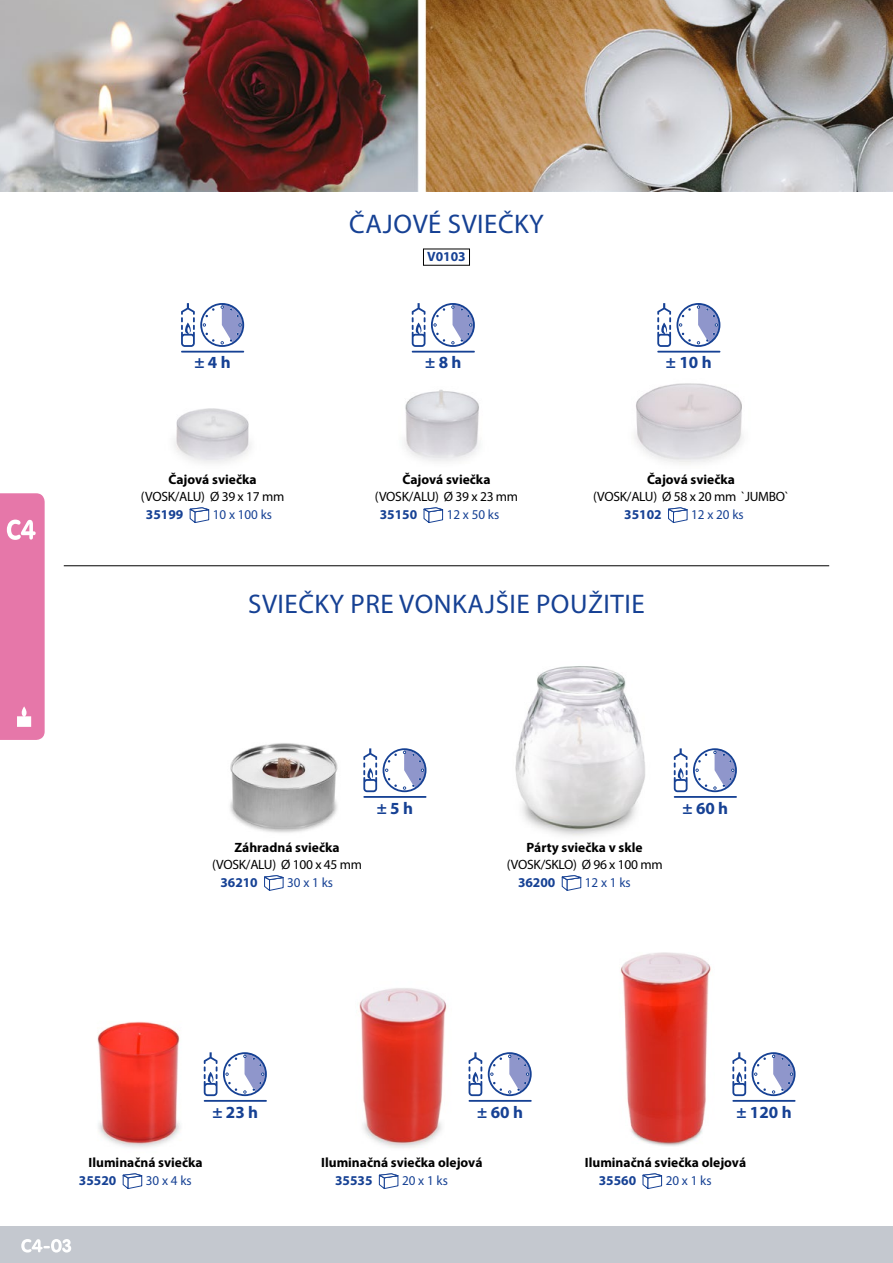
<style>
.page{position:relative;width:893px;height:1263px;background:#fff}
.page>*{position:absolute;margin:0;border:0;box-sizing:border-box;transform-origin:0 0}
.t1{font:27px "Myriad Pro";letter-spacing:.02em;color:#164194}
.t2{font:700 16.95px "Myriad Pro";color:#164194}
.t3{font:700 13.5px "Myriad Pro";color:#000}
.t4{font:13.5px "Myriad Pro";letter-spacing:-.02em;color:#000}
.t5{font:13.5px "Myriad Pro";color:#164194}
.t6{font:700 13.5px "Myriad Pro";color:#164194}
</style>
<div class="page">
<div style="left:0;top:1226px;width:893px;height:37px;background:#c4c8cf"></div>
<img style="left:0;top:0;width:893px;height:191px">
<svg style="left:189px;top:507px;width:21px;height:16px"></svg>
<img style="left:174px;top:322px;width:77px;height:141px">
<img style="left:404px;top:311px;width:76px;height:150px">
<svg style="left:423px;top:507px;width:21px;height:16px"></svg>
<img style="left:635px;top:321px;width:108px;height:143px">
<svg style="left:668px;top:507px;width:20px;height:16px"></svg>
<svg style="left:264px;top:875px;width:20px;height:16px"></svg>
<img style="left:230px;top:743px;width:153px;height:90px">
<img style="left:515px;top:666px;width:173px;height:170px">
<svg style="left:561px;top:875px;width:21px;height:16px"></svg>
<hr style="left:64px;top:565px;width:765px;height:1px;background:#000">
<img style="left:97px;top:1021px;width:149px;height:127px">
<svg style="left:122px;top:1173px;width:21px;height:16px"></svg>
<svg style="left:378px;top:1173px;width:21px;height:16px"></svg>
<img style="left:359px;top:988px;width:149px;height:160px">
<img style="left:620px;top:952px;width:152px;height:194px">
<svg style="left:642px;top:1173px;width:21px;height:16px"></svg>
<hr style="left:181px;top:351px;width:63px;height:2px;background:#164194">
<svg style="left:181px;top:303px;width:63px;height:44px"></svg>
<svg style="left:412px;top:303px;width:13px;height:44px"></svg>
<hr style="left:412px;top:351px;width:63px;height:2px;background:#164194">
<svg style="left:431px;top:303px;width:44px;height:44px"></svg>
<hr style="left:657px;top:351px;width:63px;height:2px;background:#164194">
<svg style="left:657px;top:303px;width:63px;height:44px"></svg>
<svg style="left:204px;top:1052px;width:13px;height:44px"></svg>
<hr style="left:204px;top:1100px;width:63px;height:2px;background:#164194">
<svg style="left:223px;top:1052px;width:44px;height:44px"></svg>
<svg style="left:469px;top:1052px;width:13px;height:44px"></svg>
<hr style="left:469px;top:1100px;width:63px;height:2px;background:#164194">
<svg style="left:488px;top:1052px;width:44px;height:44px"></svg>
<svg style="left:732px;top:1052px;width:14px;height:44px"></svg>
<hr style="left:732px;top:1100px;width:63px;height:2px;background:#164194">
<svg style="left:752px;top:1052px;width:43px;height:44px"></svg>
<svg style="left:363px;top:748px;width:14px;height:44px"></svg>
<hr style="left:363px;top:796px;width:63px;height:2px;background:#164194">
<svg style="left:383px;top:748px;width:43px;height:44px"></svg>
<svg style="left:674px;top:748px;width:13px;height:44px"></svg>
<hr style="left:674px;top:796px;width:63px;height:2px;background:#164194">
<svg style="left:693px;top:748px;width:44px;height:44px"></svg>
<svg style="left:21px;top:1239px;width:50px;height:13px"></svg>
<svg style="left:0;top:493px;width:45px;height:247px;background:#e77ead"></svg>
<h1 class="t1" style="left:349px;top:207px;width:196px">ČAJOVÉ SVIEČKY</h1>
<p class="t6" style="left:427px;top:248px;width:40px">V0103</p>
<p class="t2" style="left:194px;top:352px;width:38px">± 4 h</p>
<p class="t2" style="left:425px;top:352px;width:38px">± 8 h</p>
<p class="t2" style="left:666px;top:352px;width:47px">± 10 h</p>
<p class="t3" style="left:169px;top:471px;width:89px">Čajová sviečka</p>
<p class="t4" style="left:141px;top:488px;width:145px">(VOSK/ALU) Ø 39 x 17 mm</p>
<p class="t6" style="left:146px;top:506px;width:39px">35199</p>
<p class="t5" style="left:213px;top:506px;width:61px">10 x 100 ks</p>
<p class="t3" style="left:402px;top:471px;width:89px">Čajová sviečka</p>
<p class="t6" style="left:380px;top:506px;width:39px">35150</p>
<p class="t5" style="left:447px;top:506px;width:54px">12 x 50 ks</p>
<p class="t4" style="left:375px;top:488px;width:145px">(VOSK/ALU) Ø 39 x 23 mm</p>
<p class="t3" style="left:647px;top:471px;width:89px">Čajová sviečka</p>
<p class="t6" style="left:624px;top:506px;width:39px">35102</p>
<p class="t5" style="left:691px;top:506px;width:54px">12 x 20 ks</p>
<p class="t4" style="left:593px;top:488px;width:197px">(VOSK/ALU) Ø 58 x 20 mm `JUMBO`</p>
<h1 class="t1" style="left:248px;top:587px;width:398px">SVIEČKY PRE VONKAJŠIE POUŽITIE</h1>
<p class="t3" style="left:234px;top:839px;width:107px">Záhradná sviečka</p>
<p class="t4" style="left:212px;top:856px;width:152px">(VOSK/ALU) Ø 100 x 45 mm</p>
<p class="t6" style="left:220px;top:874px;width:39px">36210</p>
<p class="t5" style="left:287px;top:874px;width:47px">30 x 1 ks</p>
<p class="t2" style="left:377px;top:797px;width:38px">± 5 h</p>
<p class="t2" style="left:682px;top:797px;width:47px">± 60 h</p>
<p class="t3" style="left:527px;top:839px;width:118px">Párty sviečka v skle</p>
<p class="t6" style="left:518px;top:874px;width:39px">36200</p>
<p class="t5" style="left:585px;top:874px;width:47px">12 x 1 ks</p>
<p class="t4" style="left:507px;top:856px;width:157px">(VOSK/SKLO) Ø 96 x 100 mm</p>
<p class="t2" style="left:212px;top:1101px;width:47px">± 23 h</p>
<p class="t2" style="left:477px;top:1101px;width:47px">± 60 h</p>
<p class="t2" style="left:736px;top:1101px;width:57px">± 120 h</p>
<p class="t3" style="left:89px;top:1154px;width:116px">Iluminačná sviečka</p>
<p class="t6" style="left:79px;top:1172px;width:39px">35520</p>
<p class="t5" style="left:146px;top:1172px;width:47px">30 x 4 ks</p>
<p class="t6" style="left:335px;top:1172px;width:39px">35535</p>
<p class="t5" style="left:402px;top:1172px;width:47px">20 x 1 ks</p>
<p class="t3" style="left:321px;top:1154px;width:163px">Iluminačná sviečka olejová</p>
<p class="t3" style="left:585px;top:1154px;width:163px">Iluminačná sviečka olejová</p>
<p class="t6" style="left:599px;top:1172px;width:39px">35560</p>
<p class="t5" style="left:666px;top:1172px;width:47px">20 x 1 ks</p>
</div>
